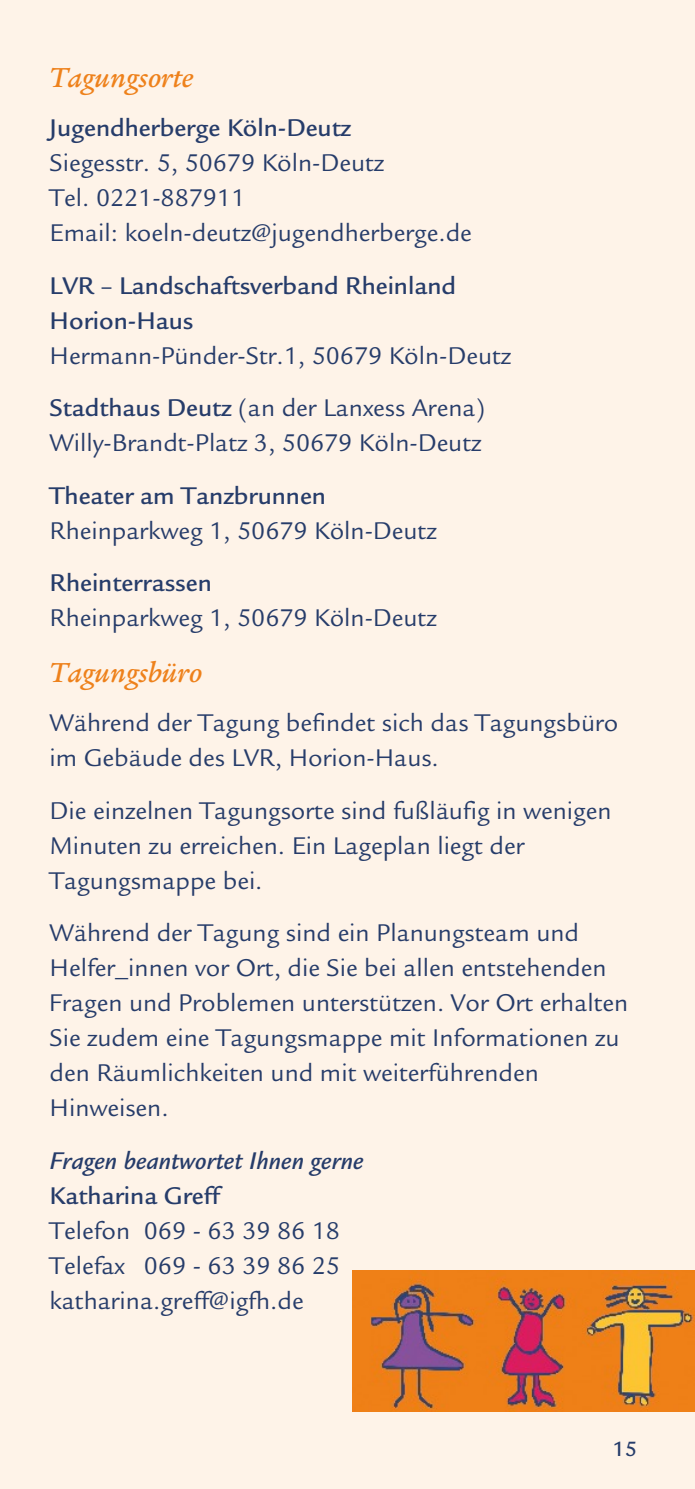
<style>
.page{position:relative;width:695px;height:1489px;background:#fff}
.page>*{position:absolute;margin:0;border:0;box-sizing:border-box;transform-origin:0 0}
.t1{font:italic 500 30px "Legacy Serif";color:#ee811b}
.t2{font:26.25px/35px "Legacy Sans";color:#263c6a}
.t3{font:500 26.25px/35px "Legacy Sans";color:#263c6a}
.t4{font:italic 500 26.25px "Legacy Sans";color:#263c6a}
.t5{font:500 22.5px "Legacy Sans";color:#263c6a}
.s1{font-size:25px}
.s2{font-weight:500}
</style>
<div class="page">
<div style="left:0;top:0;width:694px;height:1488px;background:#fef3e8"></div>
<img style="left:352px;top:1270px;width:342px;height:141px">
<p class="t1" style="left:50px;top:60px;width:145px">Tagungsorte</p>
<p class="t3" style="left:50px;top:110px;width:303px">Jugendherberge Köln-Deutz</p>
<p class="t2" style="left:50px;top:145px;width:424px">Siegesstr. 5, 50679 Köln-Deutz<br>Tel. 0221-887911<br>Email: koeln-deutz@jugendherberge.de</p>
<p class="t3" style="left:50px;top:268px;width:408px">LVR <span class="s1">–</span> Landschaftsverband Rheinland<br>Horion-Haus</p>
<p class="t2" style="left:50px;top:329px;width:463px;line-height:52.5px">Hermann-Pünder-Str.1, 50679 Köln-Deutz<br><span class="s2">Stadthaus Deutz</span> (an der Lanxess Arena)</p>
<p class="t2" style="left:50px;top:425px;width:433px">Willy-Brandt-Platz 3, 50679 Köln-Deutz</p>
<p class="t3" style="left:50px;top:478px;width:278px">Theater am Tanzbrunnen</p>
<p class="t2" style="left:50px;top:513px;width:388px">Rheinparkweg 1, 50679 Köln-Deutz</p>
<p class="t3" style="left:50px;top:565px;width:164px">Rheinterrassen</p>
<p class="t2" style="left:50px;top:600px;width:388px">Rheinparkweg 1, 50679 Köln-Deutz</p>
<p class="t1" style="left:50px;top:655px;width:154px">Tagungsbüro</p>
<p class="t2" style="left:50px;top:705px;width:570px">Während der Tagung befindet sich das Tagungsbüro im Gebäude des LVR, Horion-Haus.</p>
<p class="t2" style="left:50px;top:793px;width:563px">Die einzelnen Tagungsorte sind fußläufig in wenigen<br>Minuten zu erreichen. Ein Lageplan liegt der<br>Tagungsmappe bei.</p>
<p class="t2" style="left:50px;top:915px;width:580px">Während der Tagung sind ein Planungsteam und Helfer_innen vor Ort, die Sie bei allen entstehenden Fragen und Problemen unterstützen. Vor Ort erhalten Sie zudem eine Tagungsmappe mit Informationen zu den Räumlichkeiten und mit weiterführenden Hinweisen.</p>
<p class="t4" style="left:50px;top:1145px;width:315px">Fragen beantwortet Ihnen gerne</p>
<p class="t3" style="left:50px;top:1178px;width:171px">Katharina Greff</p>
<p class="t2" style="left:50px;top:1213px;width:292px;text-align:justify">Telefon 069 - 63 39 86 18<br>Telefax 069 - 63 39 86 25 katharina.greff@igfh.de</p>
<p class="t5" style="left:612px;top:1435px;width:26px">15</p>
</div>
